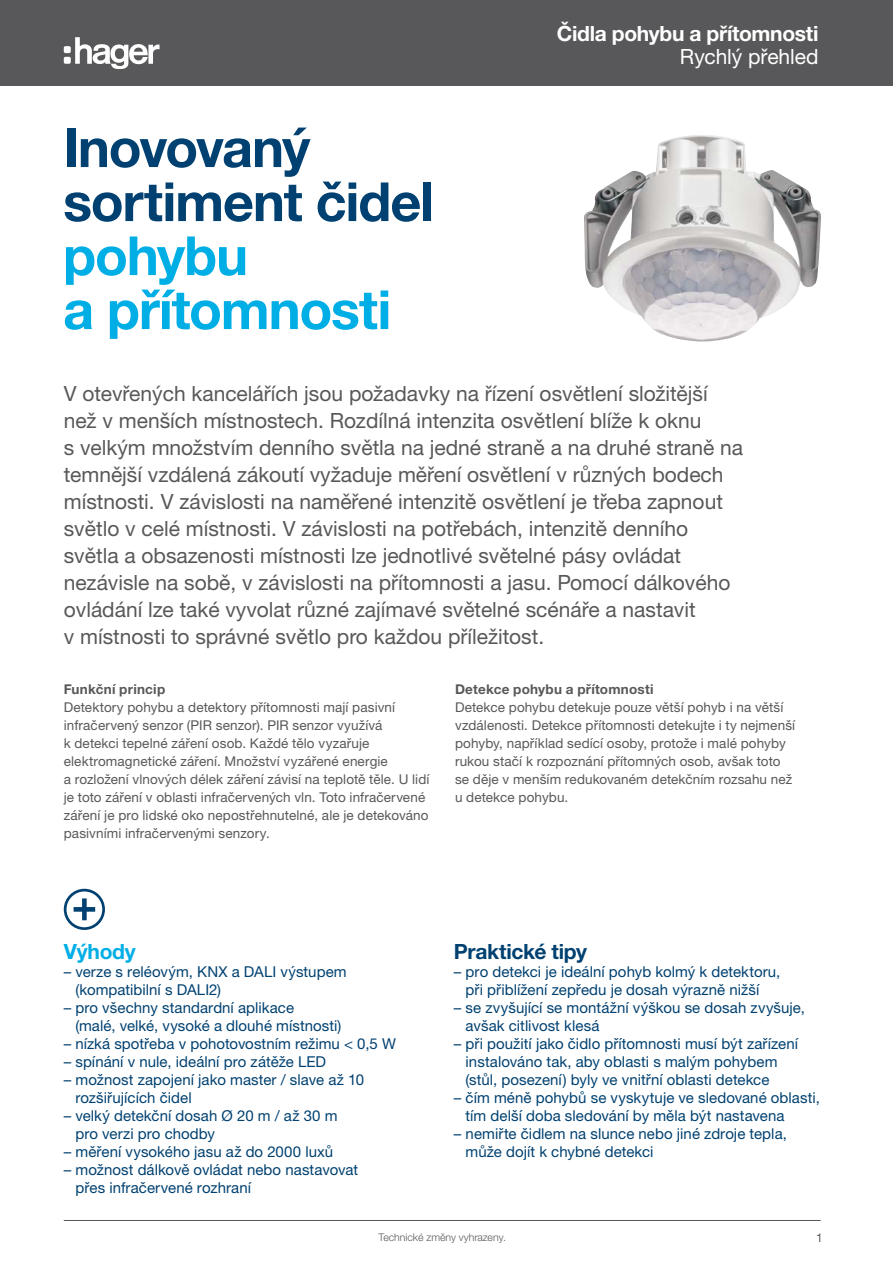
<style>
.page{position:relative;width:893px;height:1263px;background:#fff}
.page>*{position:absolute;margin:0;border:0;box-sizing:border-box;transform-origin:0 0}
.hager_Headline_36pt_36pt_bold{font:700 54px/54px "Helvetica Neue LTW1 G";letter-spacing:-.02em;color:#004171}
.hager_Teaser_text_14pt_18pt_roman{font:21px/27px "Helvetica Neue LTW1 G";color:#58585a}
.Kopfzeile_14_15pt_roman_rechtsbündig{font:700 21px "Helvetica Neue LTW1 G";letter-spacing:-.015em;color:#fff}
.hager_Teasertext_14pt_18pt_bold{font:700 21px "Helvetica Neue LTW1 G";letter-spacing:-.015em;color:#004171}
.Kopfzeile_14_15pt_roman_rechtsbündig-2{font:21px "Helvetica Neue LTW1 G";letter-spacing:-.005em;color:#fff}
.hager_Teasertext_14pt_18pt_bold-2{font:700 21px "Helvetica Neue LTW1 G";letter-spacing:-.005em;color:#00aee6}
.Grafik_Untertitel_Tabelle{font:15px/18px "Helvetica Neue LTW1 G";letter-spacing:.005em;color:#004171}
.hager_Copy_text_9pt_12pt_roman{font:13.5px/18px "Helvetica Neue LTW1 G";letter-spacing:.01em;color:#58585a}
.hager_Copy_text_9pt_12pt_roman-2{font:700 13.5px "Helvetica Neue LTW1 G";letter-spacing:.02em;color:#58585a}
.t1{font:12px "Helvetica Neue LTW1 G";color:#58585a}
.t2{font:300 10.5px "Helvetica Neue LTW1 G";color:#58585a}
.s1{color:#00aee6}
</style>
<div class="page">
<hr style="left:64px;top:1220px;width:757px;height:1px;background:#58585a">
<img style="left:584px;top:135px;width:147px;height:206px">
<div style="left:64px;top:889px;width:41px;height:41px;border:3px solid #004171;border-radius:50%"></div>
<svg style="left:74px;top:898px;width:21px;height:22px"></svg>
<div style="left:0;top:0;width:893px;height:85px;background:#58585a"></div>
<svg style="left:75px;top:37px;width:85px;height:32px"></svg>
<div style="left:64px;top:46px;width:7px;height:7px;background:#fff;border-radius:2px"></div>
<div style="left:64px;top:57px;width:7px;height:7px;background:#fff;border-radius:2px"></div>
<p class="hager_Headline_36pt_36pt_bold" style="left:63px;top:120px;width:372px">Inovovaný sortiment čidel <span class="s1">pohybu<br>a přítomnosti</span></p>
<p class="Kopfzeile_14_15pt_roman_rechtsbündig" style="left:557px;top:21px;width:263px">Čidla pohybu a přítomnosti</p>
<p class="Kopfzeile_14_15pt_roman_rechtsbündig-2" style="left:680px;top:43px;width:140px">Rychlý přehled</p>
<p class="hager_Teaser_text_14pt_18pt_roman" style="left:64px;top:380px;width:681px">V otevřených kancelářích jsou požadavky na řízení osvětlení složitější než v menších místnostech. Rozdílná intenzita osvětlení blíže k oknu<br>s velkým množstvím denního světla na jedné straně a na druhé straně na temnější vzdálená zákoutí vyžaduje měření osvětlení v různých bodech místnosti. V závislosti na naměřené intenzitě osvětlení je třeba zapnout světlo v celé místnosti. V závislosti na potřebách, intenzitě denního světla a obsazenosti místnosti lze jednotlivé světelné pásy ovládat nezávisle na sobě, v závislosti na přítomnosti a jasu. Pomocí dálkového ovládání lze také vyvolat různé zajímavé světelné scénáře a nastavit<br>v místnosti to správné světlo pro každou příležitost.</p>
<p class="hager_Copy_text_9pt_12pt_roman-2" style="left:64px;top:680px;width:103px">Funkční princip</p>
<p class="hager_Copy_text_9pt_12pt_roman" style="left:64px;top:698px;width:367px">Detektory pohybu a detektory přítomnosti mají pasivní infračervený senzor (PIR senzor). PIR senzor využívá<br>k detekci tepelné záření osob. Každé tělo vyzařuje elektromagnetické záření. Množství vyzářené energie<br>a rozložení vlnových délek záření závisí na teplotě těle. U lidí je toto záření v oblasti infračervených vln. Toto infračervené záření je pro lidské oko nepostřehnutelné, ale je detekováno pasivními infračervenými senzory.</p>
<p class="hager_Copy_text_9pt_12pt_roman-2" style="left:455px;top:680px;width:200px">Detekce pohybu a přítomnosti</p>
<p class="hager_Copy_text_9pt_12pt_roman" style="left:455px;top:698px;width:342px">Detekce pohybu detekuje pouze větší pohyb i na větší vzdálenosti. Detekce přítomnosti detekujte i ty nejmenší pohyby, například sedící osoby, protože i malé pohyby rukou stačí k rozpoznání přítomných osob, avšak toto se děje v menším redukovaném detekčním rozsahu než u detekce pohybu.</p>
<p class="hager_Teasertext_14pt_18pt_bold-2" style="left:64px;top:939px;width:74px">Výhody</p>
<p class="Grafik_Untertitel_Tabelle" style="left:75px;top:963px;width:273px;text-indent:-12px">– verze s reléovým, KNX a DALI výstupem (kompatibilní s DALI2)</p>
<p class="Grafik_Untertitel_Tabelle" style="left:75px;top:999px;width:268px;text-indent:-12px">– pro všechny standardní aplikace<br>(malé, velké, vysoké a dlouhé místnosti)</p>
<p class="Grafik_Untertitel_Tabelle" style="left:64px;top:1035px;width:334px">– nízká spotřeba v pohotovostním režimu &lt; 0,5 W</p>
<p class="Grafik_Untertitel_Tabelle" style="left:64px;top:1053px;width:264px">– spínání v nule, ideální pro zátěže LED</p>
<p class="Grafik_Untertitel_Tabelle" style="left:75px;top:1071px;width:290px;text-indent:-12px">– možnost zapojení jako master / slave až 10 rozšiřujících čidel</p>
<p class="Grafik_Untertitel_Tabelle" style="left:75px;top:1107px;width:264px;text-indent:-12px">– velký detekční dosah Ø 20 m / až 30 m pro verzi pro chodby</p>
<p class="Grafik_Untertitel_Tabelle" style="left:64px;top:1143px;width:271px">– měření vysokého jasu až do 2000 luxů</p>
<p class="Grafik_Untertitel_Tabelle" style="left:75px;top:1161px;width:284px;text-indent:-12px">– možnost dálkově ovládat nebo nastavovat přes infračervené rozhraní</p>
<p class="hager_Teasertext_14pt_18pt_bold" style="left:454px;top:939px;width:135px">Praktické tipy</p>
<p class="Grafik_Untertitel_Tabelle" style="left:466px;top:963px;width:316px;text-indent:-12px">– pro detekci je ideální pohyb kolmý k detektoru, při přiblížení zepředu je dosah výrazně nižší</p>
<p class="Grafik_Untertitel_Tabelle" style="left:466px;top:999px;width:341px;text-indent:-12px">– se zvyšující se montážní výškou se dosah zvyšuje, avšak citlivost klesá</p>
<p class="Grafik_Untertitel_Tabelle" style="left:466px;top:1035px;width:334px;text-indent:-12px">– při použití jako čidlo přítomnosti musí být zařízení instalováno tak, aby oblasti s malým pohybem (stůl, posezení) byly ve vnitřní oblasti detekce</p>
<p class="Grafik_Untertitel_Tabelle" style="left:466px;top:1089px;width:356px;text-indent:-12px">– čím méně pohybů se vyskytuje ve sledované oblasti, tím delší doba sledování by měla být nastavena</p>
<p class="Grafik_Untertitel_Tabelle" style="left:466px;top:1125px;width:323px;text-indent:-12px">– nemiřte čidlem na slunce nebo jiné zdroje tepla, může dojít k chybné detekci</p>
<p class="t2" style="left:379px;top:1230px;width:129px">Technické změny vyhrazeny.</p>
<p class="t1" style="left:816px;top:1230px;width:8px">1</p>
</div>
